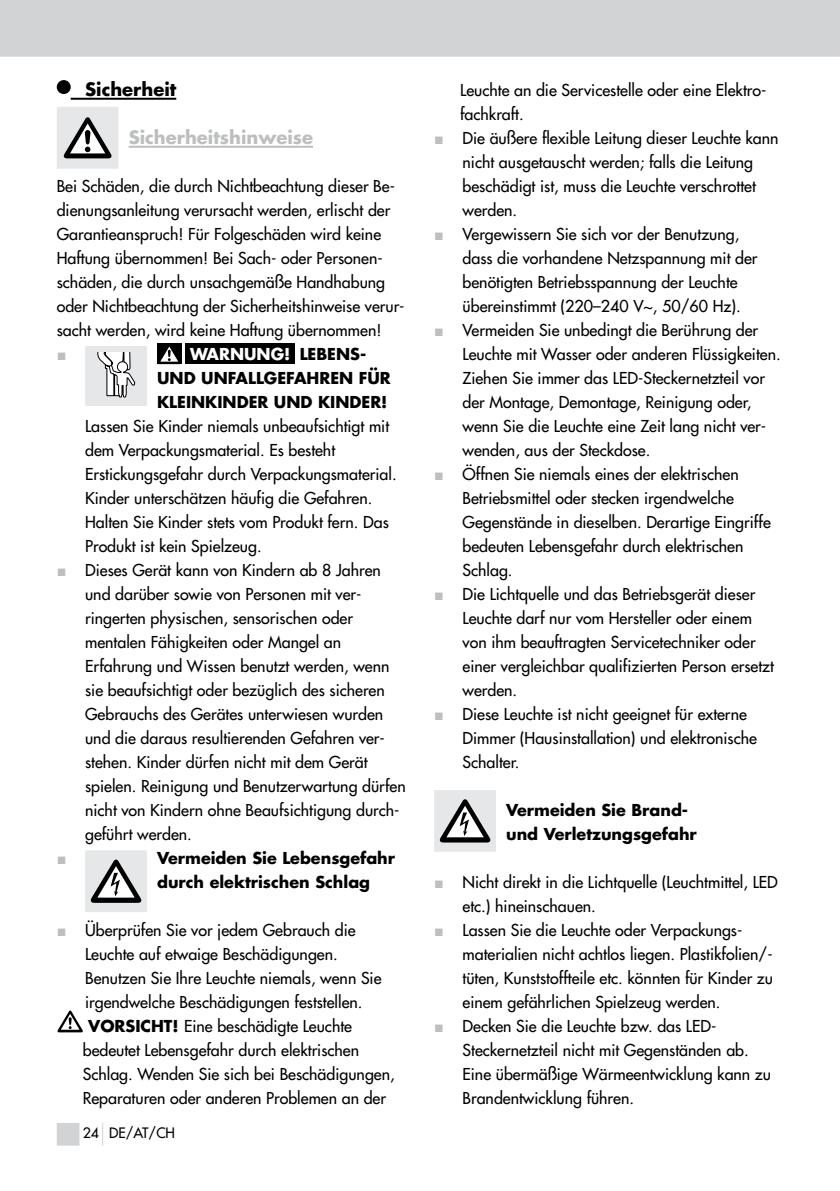
<style>
.page{position:relative;width:840px;height:1191px;background:#fff}
.page>*{position:absolute;margin:0;border:0;box-sizing:border-box;transform-origin:0 0}
.t1{font:700 18px "Futura";color:#bcbec0}
.t2{font:700 18px "Futura";color:#000}
.t3{font:16px/24px "Futura";color:#000}
.t4{font:700 16px/24px "Futura";color:#000}
.t5{font:16px "Arial";color:#bcbec0}
.t6{font:14px "Futura";color:#000}
.s1{color:#fff}
.s2{font-family:"Arial";color:#bcbec0}
.s3{font-weight:700}
.s4{font-family:"Helvetica World"}
</style>
<div class="page">
<div style="left:57px;top:1123px;width:22px;height:22px;background:#d1d3d4"></div>
<svg style="left:102px;top:1123px;width:1px;height:22px"></svg>
<div style="left:0;top:0;width:839px;height:57px;background:#d1d3d4"></div>
<hr style="left:71px;top:98px;width:105px;height:2px;background:#000">
<hr style="left:129px;top:146px;width:184px;height:2px;background:#bcbec0">
<div style="left:58px;top:81px;width:12px;height:12px;background:#000;border-radius:50%"></div>
<div style="left:57px;top:80px;width:14px;height:14px;border:2px solid #000;border-radius:50%"></div>
<div style="left:58px;top:108px;width:59px;height:60px;background:#e6e7e8"></div>
<svg style="left:64px;top:117px;width:47px;height:41px"></svg>
<div style="left:57px;top:107px;width:61px;height:62px;border:2px solid #e6e7e8"></div>
<svg style="left:85px;top:346px;width:62px;height:60px"></svg>
<svg style="left:157px;top:343px;width:24px;height:21px"></svg>
<div style="left:185px;top:343px;width:110px;height:21px;background:#000"></div>
<div style="left:86px;top:851px;width:60px;height:60px;background:#e6e7e8"></div>
<svg style="left:91px;top:859px;width:50px;height:44px"></svg>
<div style="left:85px;top:850px;width:62px;height:62px;border:2px solid #e6e7e8"></div>
<svg style="left:57px;top:1010px;width:26px;height:22px"></svg>
<div style="left:435px;top:791px;width:59px;height:59px;background:#e6e7e8"></div>
<svg style="left:439px;top:799px;width:51px;height:43px"></svg>
<div style="left:434px;top:790px;width:61px;height:61px;border:2px solid #e6e7e8"></div>
<p class="t2" style="left:85px;top:77px;width:93px">Sicherheit</p>
<p class="t1" style="left:129px;top:125px;width:186px">Sicherheitshinweise</p>
<p class="t3" style="left:57px;top:174px;width:349px">Bei Schäden, die durch Nichtbeachtung dieser Be&shy;dienungsanleitung verursacht werden, erlischt der Garantieanspruch! Fü r Folgeschäden wird keine Haftung ü bernommen! Bei Sach- oder Personen&shy;schäden, die durch unsachgemäße Handhabung oder Nichtbeachtung der Sicherheitshinweise verur&shy;sacht werden, wird keine Haftung ü bernommen!</p>
<p class="t5" style="left:57px;top:343px;width:11px">■</p>
<p class="t4" style="left:157px;top:342px;width:235px;text-align:center"><span class="s1">WARNUNG!</span> LEBENS-<br>UND UNFALLGEFAHREN FÜR<br>KLEINKINDER UND KINDER!</p>
<p class="t3" style="left:85px;top:414px;width:313px">Lassen Sie Kinder niemals unbeaufsichtigt mit dem Verpackungsmaterial. Es besteht Erstickungsgefahr durch Verpackungsmaterial.<br>Kinder unterschätzen häufig die Gefahren.<br>Halten Sie Kinder stets vom Produkt fern. Das Produkt ist kein Spielzeug.</p>
<p class="t3" style="left:85px;top:558px;width:322px;text-indent:-28px"><span class="s2">■</span> Dieses Gerät kann von Kindern ab 8 Jahren und darüber sowie von Personen mit ver&shy;ringerten physischen, sensorischen oder mentalen Fähigkeiten oder Mangel an Erfahrung und Wissen benutzt werden, wenn sie beaufsichtigt oder bezüglich des sicheren Gebrauchs des Gerätes unterwiesen wurden und die daraus resultierenden Gefahren ver&shy;stehen. Kinder dürfen nicht mit dem Gerät spielen. Reinigung und Benutzerwartung dürfen nicht von Kindern ohne Beaufsichtigung durch&shy;geführt werden.</p>
<p class="t5" style="left:57px;top:847px;width:11px">■</p>
<p class="t4" style="left:157px;top:846px;width:239px">Vermeiden Sie Lebensgefahr durch elektrischen Schlag</p>
<p class="t3" style="left:57px;top:918px;width:300px"><span class="s2">■</span> Überprüfen Sie vor jedem Gebrauch die</p>
<p class="t3" style="left:85px;top:942px;width:254px">Leuchte auf etwaige Beschädigungen.</p>
<p class="t3" style="left:85px;top:966px;width:298px">Benutzen Sie Ihre Leuchte niemals, wenn Sie</p>
<p class="t3" style="left:85px;top:990px;width:279px">irgendwelche Beschädigungen feststellen.</p>
<p class="t3" style="left:88px;top:1014px;width:265px"><span class="s3">VORSICHT!</span> Eine beschädigte Leuchte</p>
<p class="t3" style="left:83px;top:1038px;width:278px">bedeutet Lebensgefahr durch elektrischen</p>
<p class="t3" style="left:83px;top:1062px;width:313px">Schlag. Wenden Sie sich bei Beschädigungen,</p>
<p class="t3" style="left:83px;top:1086px;width:304px">Reparaturen oder anderen Problemen an der</p>
<p class="t6" style="left:83px;top:1123px;width:94px">24 DE/AT/CH</p>
<p class="t3" style="left:460px;top:78px;width:307px">Leuchte an die Servicestelle oder eine Elektro&shy;fachkraft.</p>
<p class="t3" style="left:462px;top:126px;width:317px;text-indent:-28px"><span class="s2">■</span> Die äußere flexible Leitung dieser Leuchte kann nicht ausgetauscht werden; falls die Leitung beschädigt ist, muss die Leuchte verschrottet werden.</p>
<p class="t3" style="left:462px;top:222px;width:296px;text-indent:-28px"><span class="s2">■</span> Vergewissern Sie sich vor der Benutzung, dass die vorhandene Netzspannung mit der benötigten Betriebsspannung der Leuchte übereinstimmt (220–240 V<span class="s4">∼</span>, 50/60 Hz).</p>
<p class="t3" style="left:462px;top:318px;width:319px;text-indent:-28px"><span class="s2">■</span> Vermeiden Sie unbedingt die Berührung der Leuchte mit Wasser oder anderen Flüssigkeiten.<br>Ziehen Sie immer das LED-Steckernetzteil vor der Montage, Demontage, Reinigung oder, wenn Sie die Leuchte eine Zeit lang nicht ver&shy;wenden, aus der Steckdose.</p>
<p class="t3" style="left:462px;top:462px;width:309px;text-indent:-28px"><span class="s2">■</span> Öffnen Sie niemals eines der elektrischen Betriebsmittel oder stecken irgendwelche Gegenstände in dieselben. Derartige Eingriffe bedeuten Lebensgefahr durch elektrischen Schlag.</p>
<p class="t3" style="left:462px;top:582px;width:313px;text-indent:-28px"><span class="s2">■</span> Die Lichtquelle und das Betriebsgerät dieser Leuchte darf nur vom Hersteller oder einem von ihm beauftragten Servicetechniker oder einer vergleichbar qualifizierten Person ersetzt werden.</p>
<p class="t3" style="left:462px;top:702px;width:296px;text-indent:-28px"><span class="s2">■</span> Diese Leuchte ist nicht geeignet für externe<br>Dimmer (Hausinstallation) und elektronische<br>Schalter.</p>
<p class="t4" style="left:506px;top:798px;width:192px">Vermeiden Sie Brand&shy;und Verletzungsgefahr</p>
<p class="t3" style="left:462px;top:870px;width:316px;text-indent:-28px"><span class="s2">■</span> Nicht direkt in die Lichtquelle (Leuchtmittel, LED etc.) hineinschauen.</p>
<p class="t3" style="left:462px;top:918px;width:312px;text-indent:-28px"><span class="s2">■</span> Lassen Sie die Leuchte oder Verpackungs&shy;materialien nicht achtlos liegen. Plastikfolien/- tüten, Kunststoffteile etc. könnten für Kinder zu einem gefährlichen Spielzeug werden.</p>
<p class="t3" style="left:462px;top:1014px;width:310px;text-indent:-28px"><span class="s2">■</span> Decken Sie die Leuchte bzw. das LED-Steckernetzteil nicht mit Gegenständen ab.<br>Eine übermäßige Wärmeentwicklung kann zu Brandentwicklung führen.</p>
</div>
